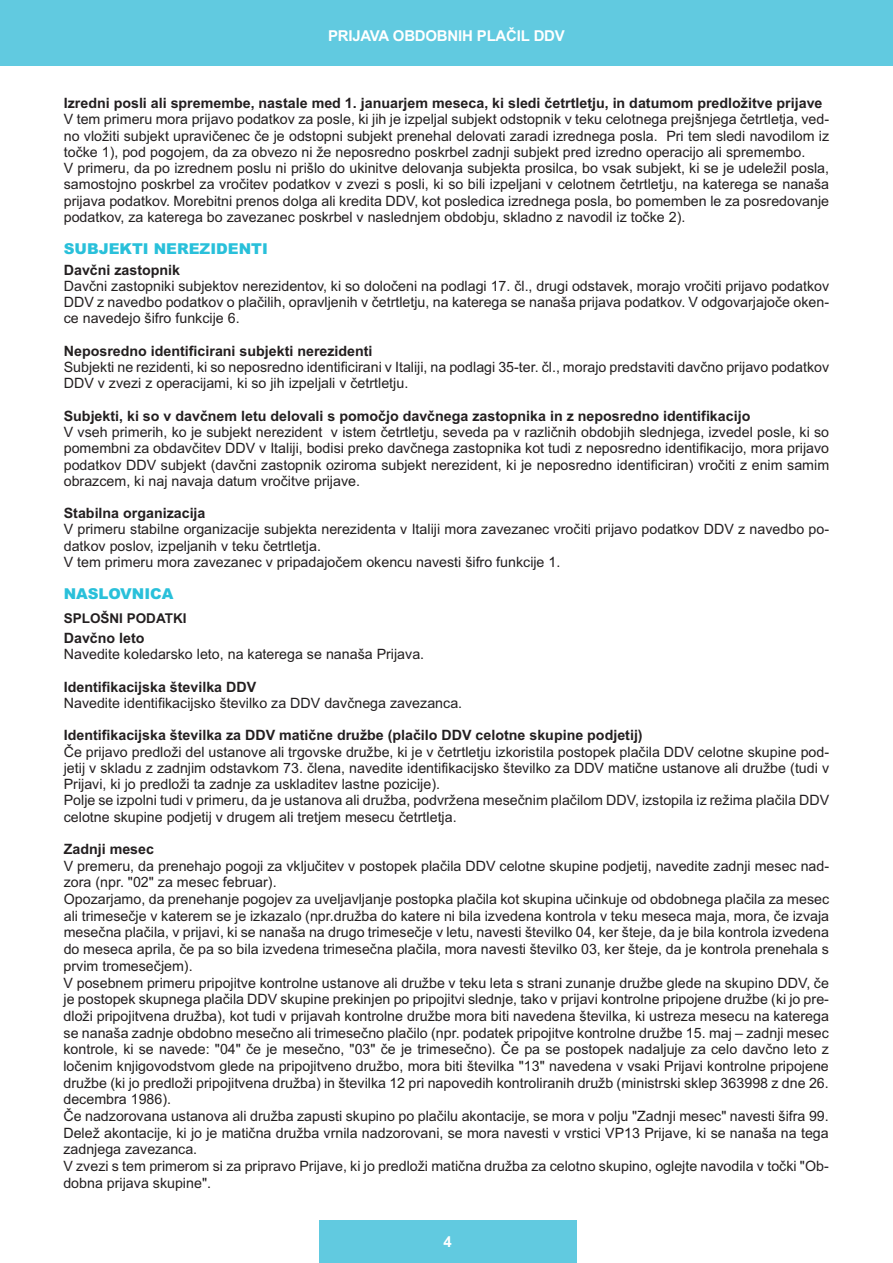
<style>
.page{position:relative;width:893px;height:1263px;background:#fff}
.page>*{position:absolute;margin:0;border:0;box-sizing:border-box;transform-origin:0 0}
.t1{font:900 15px "Arial";color:#29c0da}
.t2{font:700 15px "Arial";letter-spacing:-.015em;color:#fff}
.t3{font:14.25px/16.6px "Arial";color:#231f20}
.t4{font:700 14.25px "Arial";color:#231f20}
.t5{font:700 13.5px "Arial";color:#231f20}
</style>
<div class="page">
<div style="left:319px;top:1220px;width:257px;height:43px;background:#61cae0"></div>
<div style="left:0;top:0;width:893px;height:66px;background:#61cae0"></div>
<p class="t2" style="left:328px;top:27px;width:238px">PRIJAVA OBDOBNIH PLAČIL DDV</p>
<p class="t4" style="left:64px;top:95px;width:760px">Izredni posli ali spremembe, nastale med 1. januarjem meseca, ki sledi četrtletju, in datumom predložitve prijave</p>
<p class="t3" style="left:64px;top:111px;width:767px;line-height:16.2px">V tem primeru mora prijavo podatkov za posle, ki jih je izpeljal subjekt odstopnik v teku celotnega prejšnjega četrtletja, ved&shy;no vložiti subjekt upravičenec če je odstopni subjekt prenehal delovati zaradi izrednega posla. Pri tem sledi navodilom iz točke 1), pod pogojem, da za obvezo ni že neposredno poskrbel zadnji subjekt pred izredno operacijo ali spremembo.<br>V primeru, da po izrednem poslu ni prišlo do ukinitve delovanja subjekta prosilca, bo vsak subjekt, ki se je udeležil posla, samostojno poskrbel za vročitev podatkov v zvezi s posli, ki so bili izpeljani v celotnem četrtletju, na katerega se nanaša prijava podatkov. Morebitni prenos dolga ali kredita DDV, kot posledica izrednega posla, bo pomemben le za posredovanje podatkov, za katerega bo zavezanec poskrbel v naslednjem obdobju, skladno z navodil iz točke 2).</p>
<p class="t1" style="left:64px;top:240px;width:206px">SUBJEKTI NEREZIDENTI</p>
<p class="t4" style="left:64px;top:261px;width:118px">Davčni zastopnik</p>
<p class="t3" style="left:64px;top:278px;width:767px;line-height:16.2px;text-align:justify">Davčni zastopniki subjektov nerezidentov, ki so določeni na podlagi 17. čl., drugi odstavek, morajo vročiti prijavo podatkov DDV z navedbo podatkov o plačilih, opravljenih v četrtletju, na katerega se nanaša prijava podatkov. V odgovarjajoče oken&shy;ce navedejo šifro funkcije 6.</p>
<p class="t4" style="left:64px;top:343px;width:310px">Neposredno identificirani subjekti nerezidenti</p>
<p class="t3" style="left:64px;top:359px;width:767px;line-height:16.2px">Subjekti ne rezidenti, ki so neposredno identificirani v Italiji, na podlagi 35-ter. čl., morajo predstaviti davčno prijavo podatkov<br>DDV v zvezi z operacijami, ki so jih izpeljali v četrtletju.</p>
<p class="t4" style="left:64px;top:408px;width:688px">Subjekti, ki so v davčnem letu delovali s pomočjo davčnega zastopnika in z neposredno identifikacijo</p>
<p class="t3" style="left:64px;top:424px;width:767px;line-height:16.2px;text-align:justify">V vseh primerih, ko je subjekt nerezident v istem četrtletju, seveda pa v različnih obdobjih slednjega, izvedel posle, ki so pomembni za obdavčitev DDV v Italiji, bodisi preko davčnega zastopnika kot tudi z neposredno identifikacijo, mora prijavo podatkov DDV subjekt (davčni zastopnik oziroma subjekt nerezident, ki je neposredno identificiran) vročiti z enim samim obrazcem, ki naj navaja datum vročitve prijave.</p>
<p class="t4" style="left:64px;top:505px;width:143px">Stabilna organizacija</p>
<p class="t3" style="left:64px;top:521px;width:767px;line-height:16.2px">V primeru stabilne organizacije subjekta nerezidenta v Italiji mora zavezanec vročiti prijavo podatkov DDV z navedbo po&shy;datkov poslov, izpeljanih v teku četrtletja.<br>V tem primeru mora zavezanec v pripadajočem okencu navesti šifro funkcije 1.</p>
<p class="t1" style="left:64px;top:585px;width:111px">NASLOVNICA</p>
<p class="t5" style="left:64px;top:610px;width:124px">SPLOŠNI PODATKI</p>
<p class="t4" style="left:64px;top:630px;width:82px">Davčno leto</p>
<p class="t3" style="left:64px;top:646px;width:362px">Navedite koledarsko leto, na katerega se nanaša Prijava.</p>
<p class="t4" style="left:64px;top:678px;width:194px">Identifikacijska številka DDV</p>
<p class="t3" style="left:64px;top:695px;width:400px">Navedite identifikacijsko številko za DDV davčnega zavezanca.</p>
<p class="t4" style="left:64px;top:727px;width:580px">Identifikacijska številka za DDV matične družbe (plačilo DDV celotne skupine podjetij)</p>
<p class="t3" style="left:64px;top:744px;width:767px;line-height:16.2px">Če prijavo predloži del ustanove ali trgovske družbe, ki je v četrtletju izkoristila postopek plačila DDV celotne skupine pod&shy;jetij v skladu z zadnjim odstavkom 73. člena, navedite identifikacijsko številko za DDV matične ustanove ali družbe (tudi v Prijavi, ki jo predloži ta zadnje za uskladitev lastne pozicije).<br>Polje se izpolni tudi v primeru, da je ustanova ali družba, podvržena mesečnim plačilom DDV, izstopila iz režima plačila DDV celotne skupine podjetij v drugem ali tretjem mesecu četrtletja.</p>
<p class="t4" style="left:64px;top:841px;width:92px">Zadnji mesec</p>
<p class="t3" style="left:63px;top:857px;width:767px">V premeru, da prenehajo pogoji za vključitev v postopek plačila DDV celotne skupine podjetij, navedite zadnji mesec nad&shy;zora (npr. "02" za mesec februar).<br>Opozarjamo, da prenehanje pogojev za uveljavljanje postopka plačila kot skupina učinkuje od obdobnega plačila za mesec ali trimesečje v katerem se je izkazalo (npr.družba do katere ni bila izvedena kontrola v teku meseca maja, mora, če izvaja mesečna plačila, v prijavi, ki se nanaša na drugo trimesečje v letu, navesti številko 04, ker šteje, da je bila kontrola izvedena do meseca aprila, če pa so bila izvedena trimesečna plačila, mora navesti številko 03, ker šteje, da je kontrola prenehala s prvim tromesečjem).<br>V posebnem primeru pripojitve kontrolne ustanove ali družbe v teku leta s strani zunanje družbe glede na skupino DDV, če je postopek skupnega plačila DDV skupine prekinjen po pripojitvi slednje, tako v prijavi kontrolne pripojene družbe (ki jo pre&shy;dloži pripojitvena družba), kot tudi v prijavah kontrolne družbe mora biti navedena številka, ki ustreza mesecu na katerega se nanaša zadnje obdobno mesečno ali trimesečno plačilo (npr. podatek pripojitve kontrolne družbe 15. maj – zadnji mesec kontrole, ki se navede: "04" če je mesečno, "03" če je trimesečno). Če pa se postopek nadaljuje za celo davčno leto z ločenim knjigovodstvom glede na pripojitveno družbo, mora biti številka "13" navedena v vsaki Prijavi kontrolne pripojene družbe (ki jo predloži pripojitvena družba) in številka 12 pri napovedih kontroliranih družb (ministrski sklep 363998 z dne 26. decembra 1986).<br>Če nadzorovana ustanova ali družba zapusti skupino po plačilu akontacije, se mora v polju "Zadnji mesec" navesti šifra 99.<br>Delež akontacije, ki jo je matična družba vrnila nadzorovani, se mora navesti v vrstici VP13 Prijave, ki se nanaša na tega zadnjega zavezanca.<br>V zvezi s tem primerom si za pripravo Prijave, ki jo predloži matična družba za celotno skupino, oglejte navodila v točki "Ob&shy;dobna prijava skupine".</p>
<p class="t2" style="left:443px;top:1233px;width:10px">4</p>
</div>
